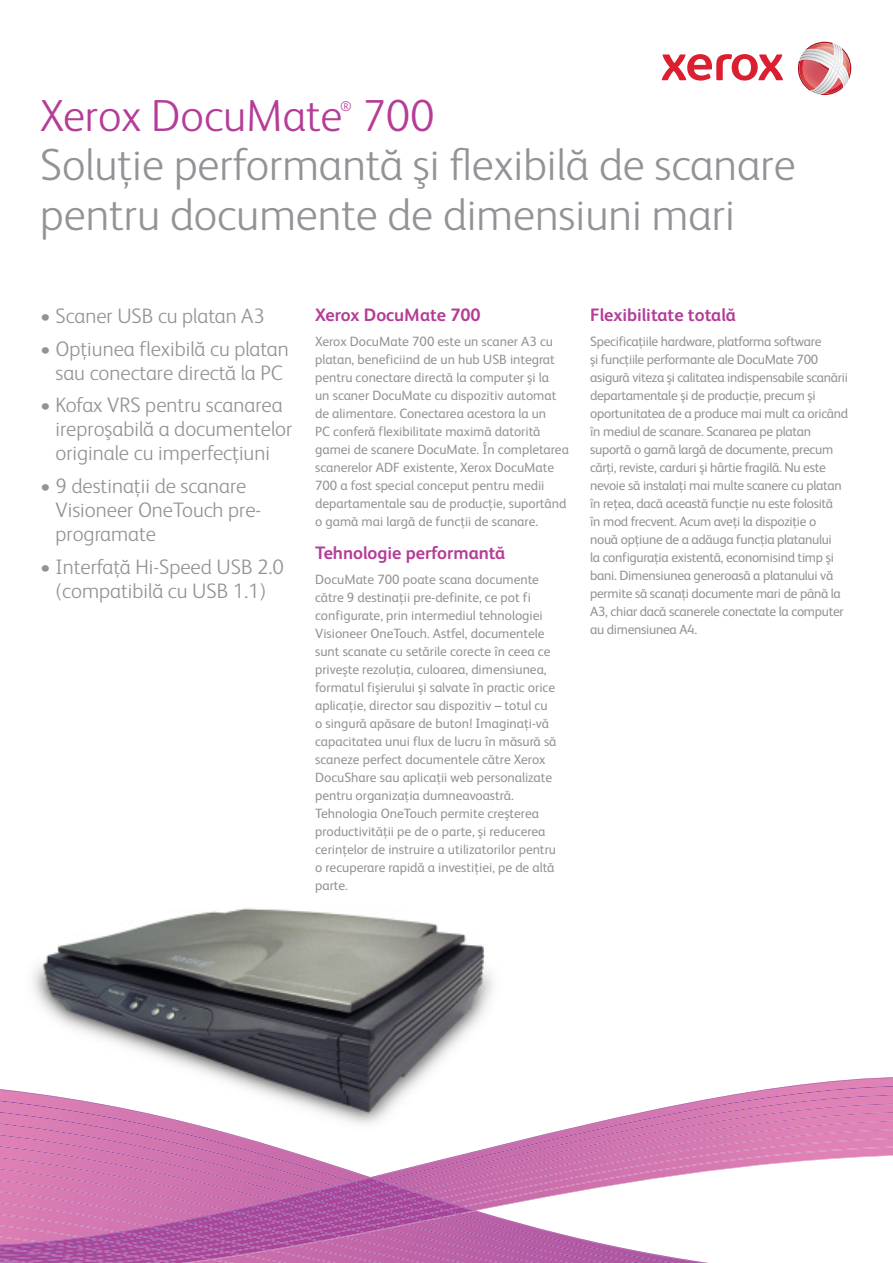
<style>
.page{position:relative;width:893px;height:1263px;background:#fff}
.page>*{position:absolute;margin:0;border:0;box-sizing:border-box;transform-origin:0 0}
.t1{font:300 45px/49.5px "Xerox Sans";color:#919396}
.t2{font:300 45px "Xerox Sans";color:#b53c97}
.t3{font:300 21px/24px "Xerox Sans";color:#919396;text-align:center}
.t4{font:700 18px "Xerox Sans";color:#b53c97}
.t5{font:300 13.95px "Xerox Sans";color:#b53c97}
.t6{font:13.5px/18px "Xerox Sans";color:#919396}
.t7{font:13.5px/18px "Xerox Sans";letter-spacing:-.02em;color:#919396}
</style>
<div class="page">
<svg style="left:662px;top:54px;width:121px;height:27px"></svg>
<svg style="left:798px;top:42px;width:53px;height:53px"></svg>
<img style="left:812px;top:43px;width:27px;height:50px">
<img style="left:33px;top:908px;width:460px;height:169px">
<svg style="left:371px;top:1077px;width:522px;height:3px"></svg>
<svg style="left:226px;top:1080px;width:667px;height:6px"></svg>
<svg style="left:0;top:1086px;width:893px;height:177px"></svg>
<h1 class="t2" style="left:40px;top:86px;width:396px">Xerox DocuMate 700</h1>
<p class="t5" style="left:340px;top:97px;width:13px">®</p>
<h1 class="t1" style="left:40px;top:138px;width:757px">Soluţie performantă şi flexibilă de scanare pentru documente de dimensiuni mari</h1>
<h2 class="t3" style="left:40px;top:303px;width:226px">• Scaner USB cu platan A3</h2>
<h2 class="t3" style="left:40px;top:335px;width:250px">• Opţiunea flexibilă cu platan sau conectare directă la PC</h2>
<h2 class="t3" style="left:55px;top:392px;width:238px;text-align:left;text-indent:-15px">• Kofax VRS pentru scanarea ireproşabilă a documentelor originale cu imperfecţiuni</h2>
<h2 class="t3" style="left:55px;top:473px;width:207px;text-align:left;text-indent:-15px">• 9 destinaţii de scanare<br>Visioneer OneTouch pre&shy;programate</h2>
<h2 class="t3" style="left:40px;top:553px;width:245px">• Interfaţă Hi-Speed USB 2.0 (compatibilă cu USB 1.1)</h2>
<h3 class="t4" style="left:315px;top:302px;width:167px">Xerox DocuMate 700</h3>
<p class="t6" style="left:315px;top:332px;width:255px">Xerox DocuMate 700 este un scaner A3 cu platan, beneficiind de un hub USB integrat pentru conectare directă la computer şi la<br>un scaner DocuMate cu dispozitiv automat de alimentare. Conectarea acestora la un<br>PC conferă flexibilitate maximă datorită gamei de scanere DocuMate. În completarea scanerelor ADF existente, Xerox DocuMate 700 a fost special conceput pentru medii departamentale sau de producţie, suportând o gamă mai largă de funcţii de scanare.</p>
<h3 class="t4" style="left:315px;top:540px;width:192px">Tehnologie performantă</h3>
<p class="t6" style="left:315px;top:570px;width:243px">DocuMate 700 poate scana documente către 9 destinaţii pre-definite, ce pot fi configurate, prin intermediul tehnologiei Visioneer OneTouch. Astfel, documentele sunt scanate cu setările corecte în ceea ce priveşte rezoluţia, culoarea, dimensiunea, formatul fişierului şi salvate în practic orice aplicaţie, director sau dispozitiv – totul cu o singură apăsare de buton! Imaginaţi-vă capacitatea unui flux de lucru în măsură să scaneze perfect documentele către Xerox DocuShare sau aplicaţii web personalizate pentru organizaţia dumneavoastră.<br>Tehnologia OneTouch permite creşterea productivităţii pe de o parte, şi reducerea cerinţelor de instruire a utilizatorilor pentru o recuperare rapidă a investiţiei, pe de altă parte.</p>
<h3 class="t4" style="left:590px;top:302px;width:147px">Flexibilitate totală</h3>
<p class="t7" style="left:590px;top:332px;width:259px">Specificaţiile hardware, platforma software<br>şi funcţiile performante ale DocuMate 700 asigură viteza şi calitatea indispensabile scanării departamentale şi de producţie, precum şi oportunitatea de a produce mai mult ca oricând în mediul de scanare. Scanarea pe platan suportă o gamă largă de documente, precum cărţi, reviste, carduri şi hârtie fragilă. Nu este nevoie să instalaţi mai multe scanere cu platan în reţea, dacă această funcţie nu este folosită<br>în mod frecvent. Acum aveţi la dispoziţie o<br>nouă opţiune de a adăuga funcţia platanului<br>la configuraţia existentă, economisind timp şi bani. Dimensiunea generoasă a platanului vă permite să scanaţi documente mari de până la A3, chiar dacă scanerele conectate la computer au dimensiunea A4.</p>
</div>
